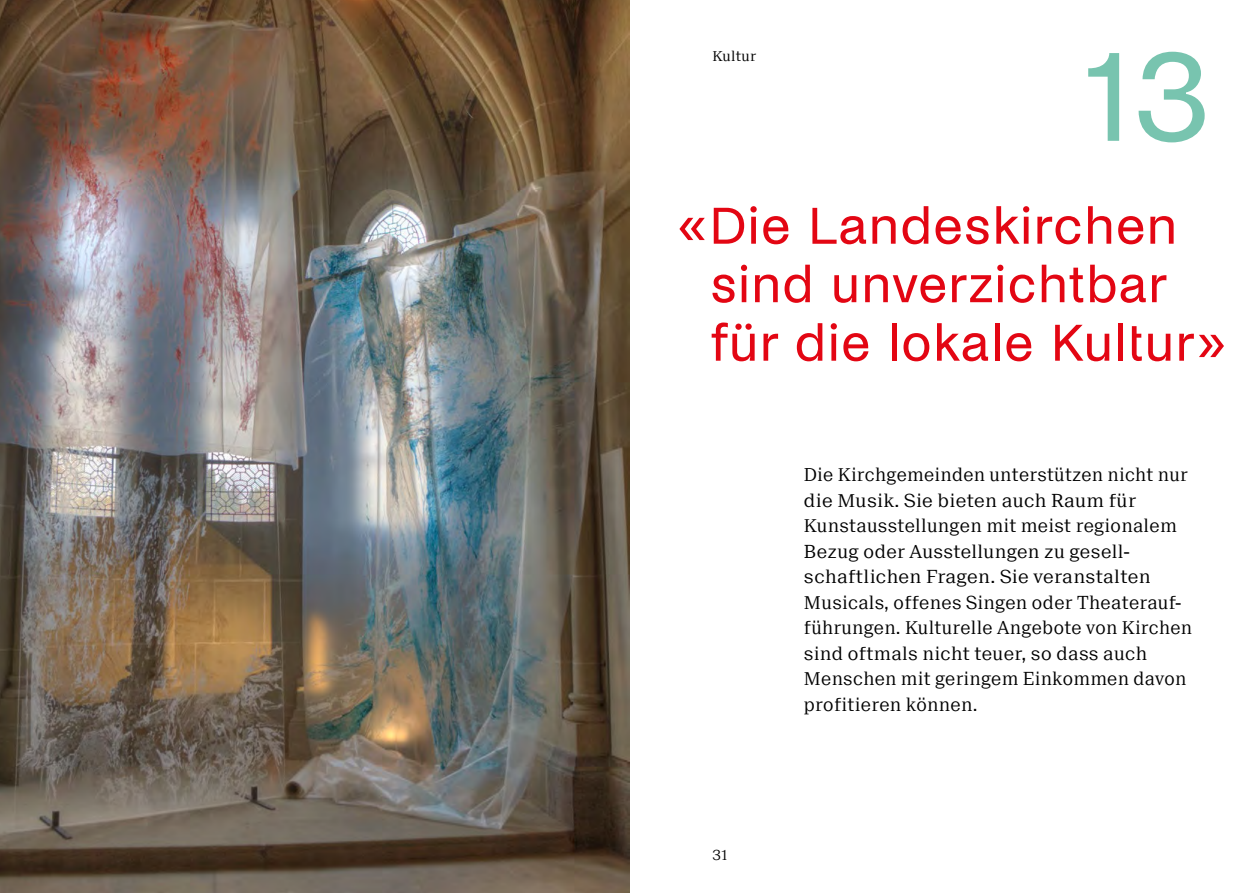
<style>
.page{position:relative;width:1259px;height:893px;background:#fff}
.page>*{position:absolute;margin:0;border:0;box-sizing:border-box;transform-origin:0 0}
.t1{font:135px "Noi Grotesk";color:#78c4af}
.t2{font:54px/58.5px "Noi Grotesk";letter-spacing:.02em;color:#e30613}
.t3{font:300 19.5px/25.5px "Suisse BP Neue";letter-spacing:.02em;color:#000}
.t4{font:300 15px "Suisse BP Neue";letter-spacing:.02em;color:#000}
.s1{font-family:"Acumin Variable Concept";font-size:57px}
</style>
<div class="page">
<img style="left:0;top:0;width:629px;height:893px">
<p class="t4" style="left:712px;top:47px;width:45px">Kultur</p>
<h1 class="t1" style="left:1084px;top:20px;width:129px">13</h1>
<h2 class="t2" style="left:710px;top:198px;width:518px;text-indent:-34px"><span class="s1">«</span>Die Landeskirchen sind unverzichtbar für die lokale Kultur<span class="s1">»</span></h2>
<p class="t4" style="left:712px;top:845px;width:16px">31</p>
<p class="t3" style="left:804px;top:461px;width:390px">Die Kirchgemeinden unterstützen nicht nur die Musik. Sie bieten auch Raum für Kunstausstellungen mit meist regionalem Bezug oder Ausstellungen zu gesell&shy;schaftlichen Fragen. Sie veranstalten Musicals, offenes Singen oder Theaterauf&shy;führungen. Kulturelle Angebote von Kirchen sind oftmals nicht teuer, so dass auch Menschen mit geringem Einkommen davon profitieren können.</p>
</div>
